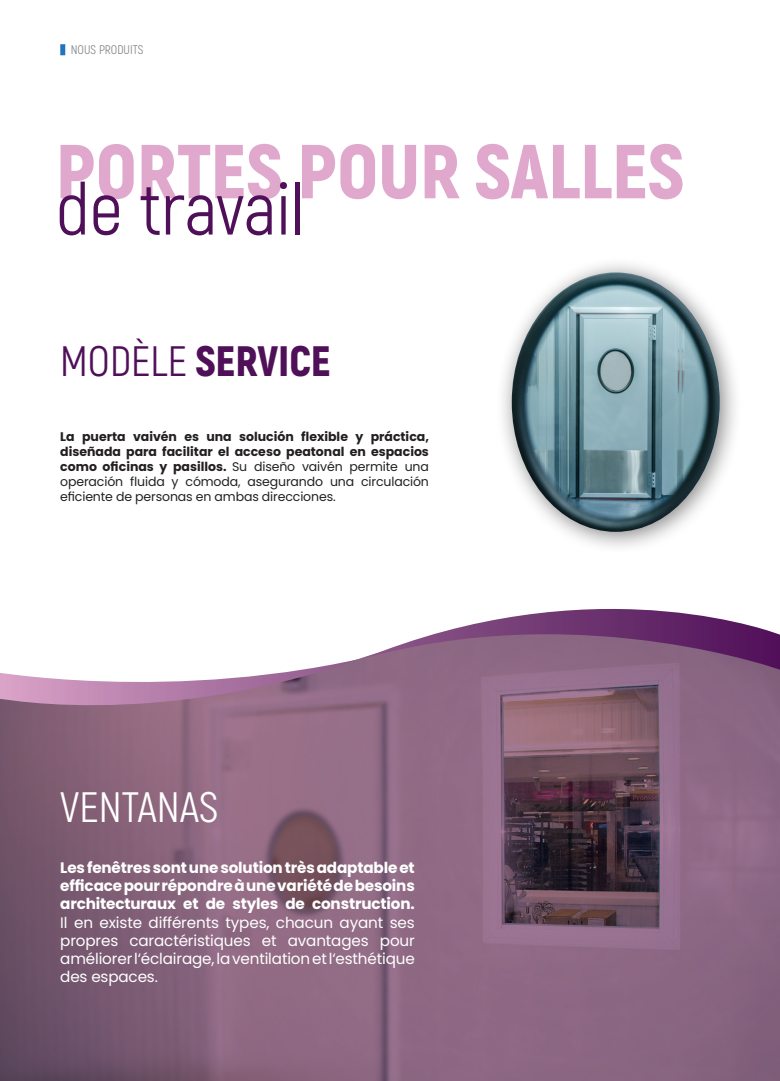
<style>
.page{position:relative;width:780px;height:1081px;background:#fff}
.page>*{position:absolute;margin:0;border:0;box-sizing:border-box;transform-origin:0 0}
.t1{font:900 76.25px "Akrobat";color:#e0a8cc}
.t2{font:73.12px "Akrobat";color:#500f59}
.t3{font:900 42.5px "Akrobat";color:#500f59}
.t4{font:42.5px "Akrobat";color:#fff}
.t5{font:15.12px/18.2px "Poppins";letter-spacing:-.01em;color:#fff;text-align:justify}
.t6{font:700 12.5px/15px "Poppins";color:#231f20;text-align:justify}
.t7{font:12.5px "Akrobat";color:#848689}
.s1{font-weight:400}
.s2{font-weight:700}
</style>
<div class="page">
<img style="left:0;top:706px;width:780px;height:375px">
<div style="left:60px;top:44px;width:5px;height:11px;background:#2275bc"></div>
<div style="left:495px;top:256px;width:247px;height:298px;background:#231f20;opacity:.54"></div>
<img style="left:511px;top:272px;width:208px;height:260px">
<svg style="left:0;top:608px;width:780px;height:98px"></svg>
<p class="t7" style="left:71px;top:42px;width:74px">NOUS PRODUITS</p>
<p class="t1" style="left:56px;top:122px;width:630px">PORTES POUR SALLES</p>
<p class="t2" style="left:56px;top:165px;width:250px">de travail</p>
<p class="t3" style="left:60px;top:333px;width:272px"><span class="s1">MODÈLE</span> SERVICE</p>
<p class="t6" style="left:60px;top:429px;width:370px">La puerta vaivén es una solución flexible y práctica, diseñada para facilitar el acceso peatonal en espacios como oficinas y pasillos. <span class="s1">Su diseño vaivén permite una operación fluida y cómoda, asegurando una circulación eficiente de personas en ambas direcciones.</span></p>
<p class="t4" style="left:60px;top:782px;width:159px">VENTANAS</p>
<p class="t5" style="left:60px;top:858px;width:356px"><span class="s2">Les fenêtres sont une solution très adaptable et efficace pour répondre à une variété de besoins architecturaux et de styles de construction.<br></span>Il en existe différents types, chacun ayant ses propres caractéristiques et avantages pour améliorer l‘éclairage, la ventilation et l‘esthétique des espaces.</p>
</div>
